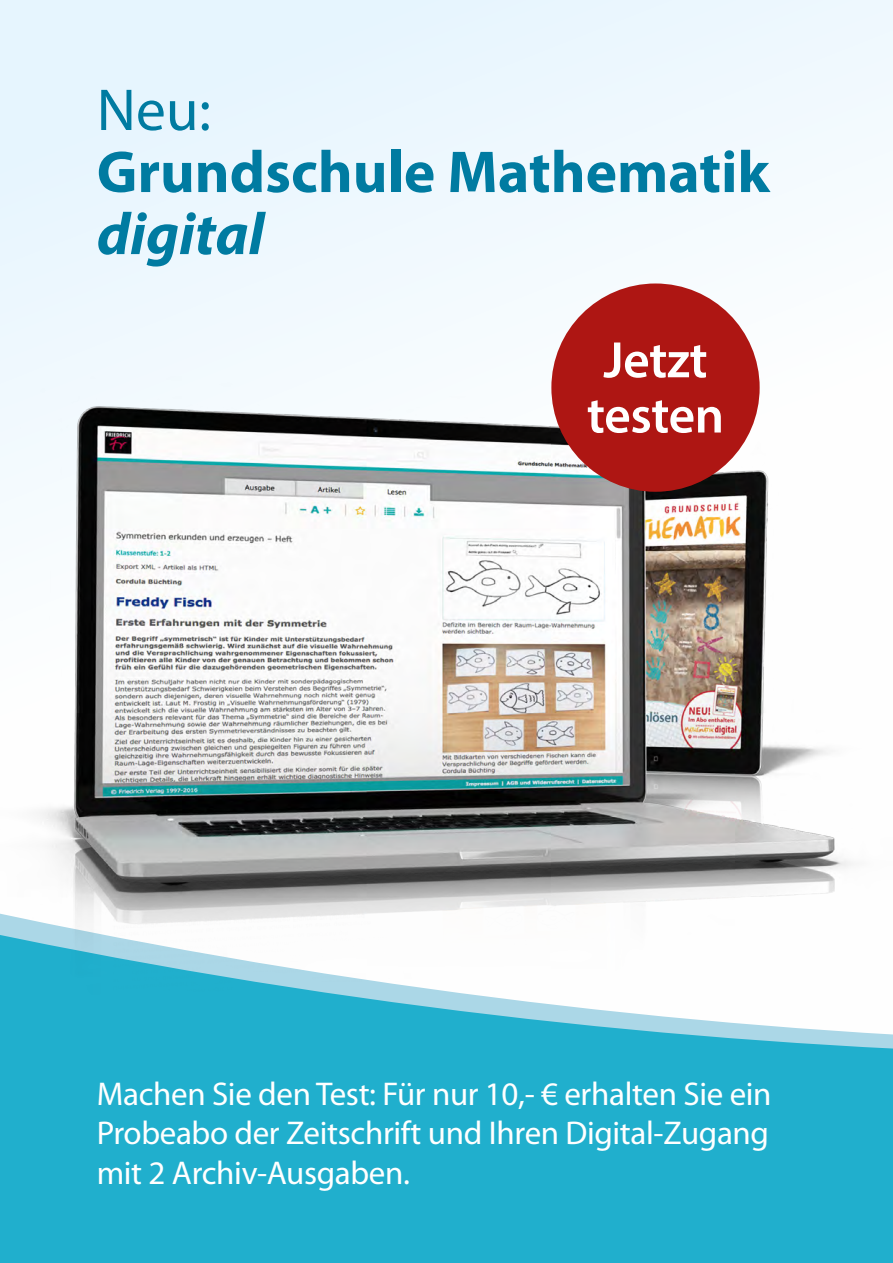
<style>
.page{position:relative;width:893px;height:1263px;background:#eef8fe}
.page>*{position:absolute;margin:0;border:0;box-sizing:border-box;transform-origin:0 0}
.t1{font:700 59.55px "Myriad Pro";color:#007ba1}
.t2{font:italic 700 59.55px "Myriad Pro";color:#007ba1}
.t3{font:59.55px "Myriad Pro";color:#007ba1}
.t4{font:600 51.6px/55.2px "Myriad Pro";letter-spacing:-.01em;color:#fff;text-align:center}
.t5{font:33px/39.6px "Myriad Pro";letter-spacing:-.01em;color:#fff;text-align:justify}
</style>
<div class="page">
<div style="left:0;top:1126px;width:893px;height:137px;background:#20afcd"></div>
<img style="left:0;top:346px;width:893px;height:780px">
<div style="left:551px;top:283px;width:209px;height:209px;background:#ae1613;border-radius:50%"></div>
<h1 class="t3" style="left:97px;top:78px;width:116px">Neu:</h1>
<h1 class="t1" style="left:97px;top:133px;width:674px">Grundschule Mathematik</h1>
<h1 class="t2" style="left:97px;top:195px;width:169px">digital</h1>
<h2 class="t4" style="left:587px;top:331px;width:139px">Jetzt testen</h2>
<p class="t5" style="left:97px;top:1075px;width:676px">Machen Sie den Test: Für nur 10,- € erhalten Sie ein Probeabo der Zeitschrift und Ihren Digital-Zugang mit 2 Archiv-Ausgaben.</p>
</div>
